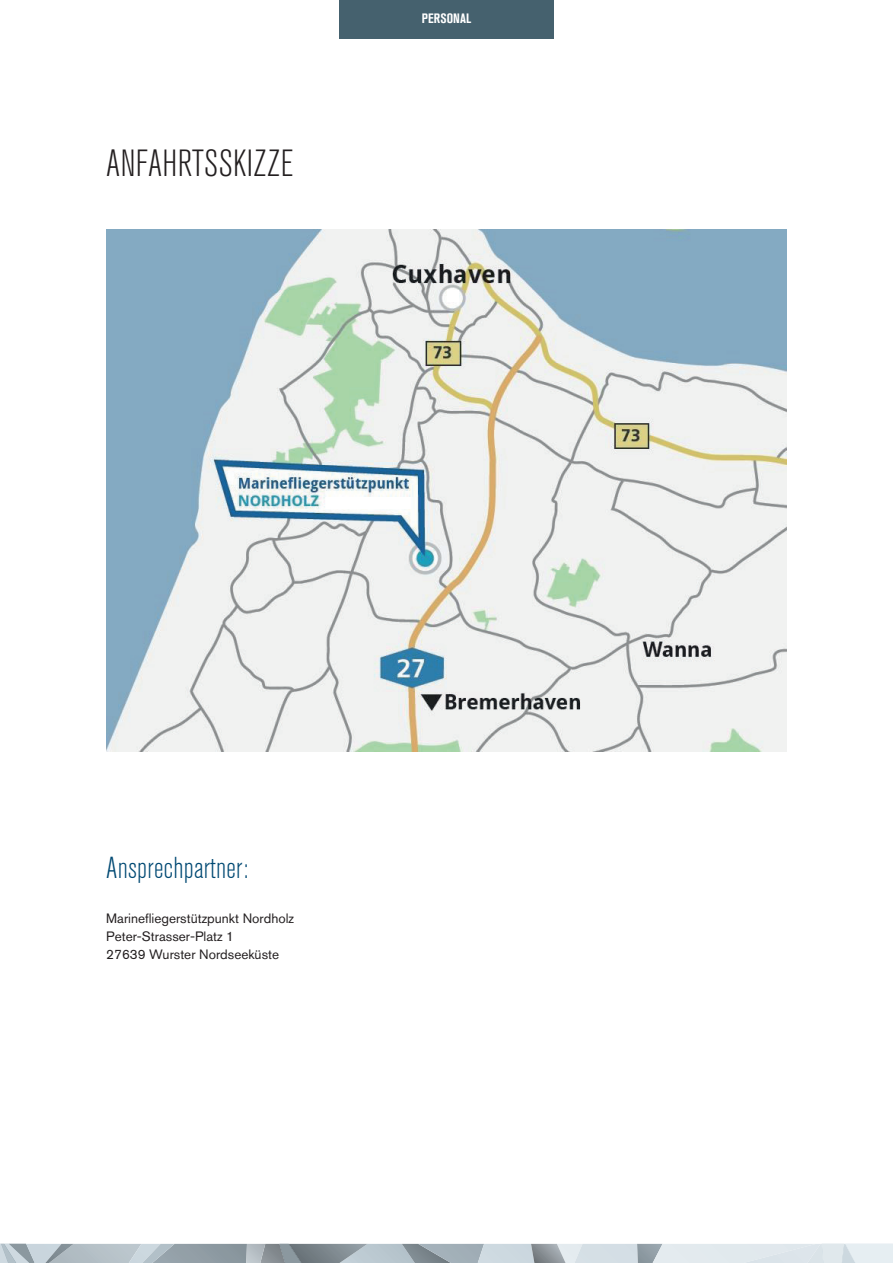
<style>
.page{position:relative;width:893px;height:1263px;background:#fff}
.page>*{position:absolute;margin:0;border:0;box-sizing:border-box;transform-origin:0 0}
.t1{font:300 condensed 37.5px "Akzidenz Grotesk BQ";letter-spacing:.01em;color:#231f20}
.t2{font:300 condensed 30px "Akzidenz Grotesk BQ";letter-spacing:.01em;color:#004973}
.t3{font:13.5px/18px "Akzidenz Grotesk BQ";color:#231f20}
.t4{font:700 condensed 13.5px "Akzidenz Grotesk BQ";letter-spacing:.01em;color:#fff}
</style>
<div class="page">
<svg style="left:0;top:1244px;width:893px;height:19px;background:#b7c2c8"></svg>
<img style="left:106px;top:230px;width:680px;height:522px">
<div style="left:339px;top:0;width:214px;height:38px;background:#45616e"></div>
<h1 class="t1" style="left:106px;top:143px;width:188px">ANFAHRTSSKIZZE</h1>
<p class="t4" style="left:422px;top:11px;width:51px">PERSONAL</p>
<h2 class="t2" style="left:106px;top:851px;width:143px">Ansprechpartner:</h2>
<p class="t3" style="left:106px;top:909px;width:189px">Marinefliegerstützpunkt Nordholz<br>Peter-Strasser-Platz 1<br>27639 Wurster Nordseeküste</p>
</div>
